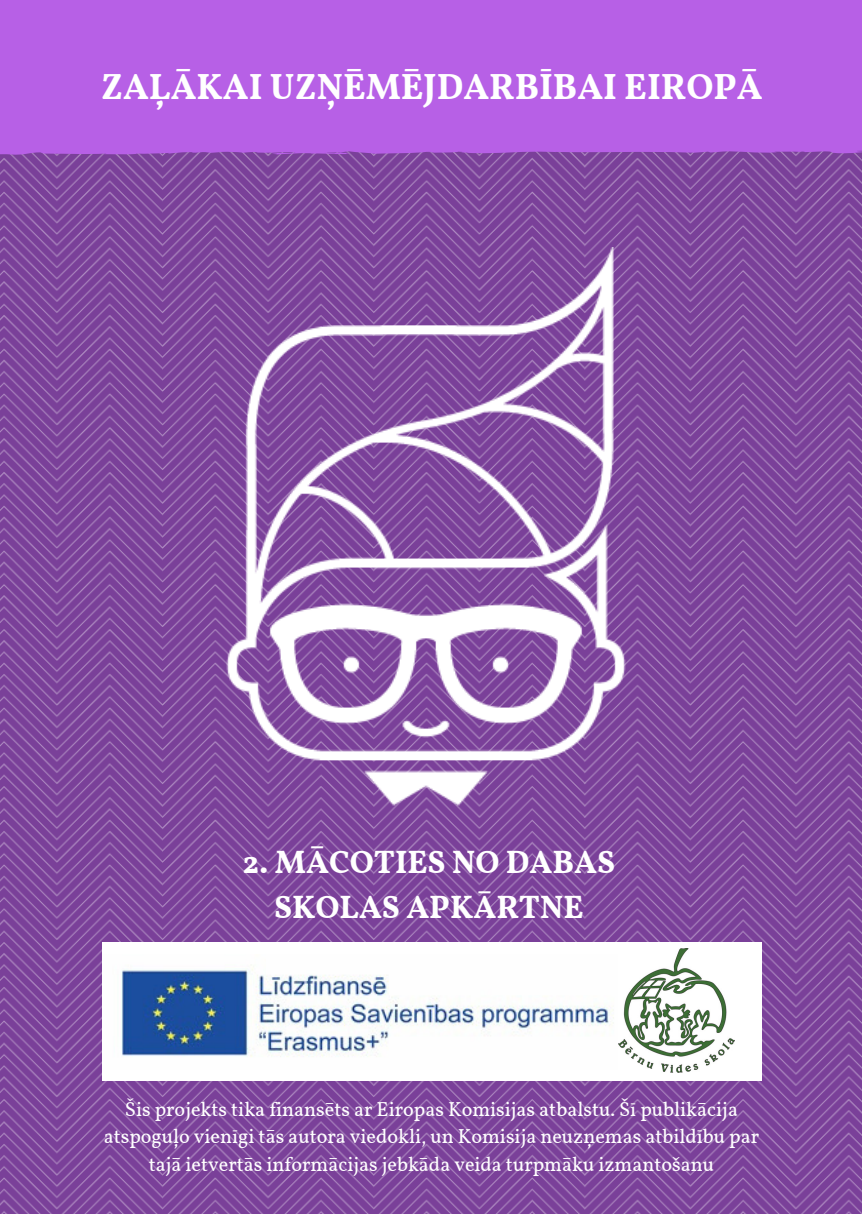
<style>
.page{position:relative;width:862px;height:1214px;background:#fff}
.page>*{position:absolute;margin:0;border:0;box-sizing:border-box;transform-origin:0 0}
.t1{font:700 36.2px "Vollkorn";color:#fff}
.t2{font:700 32.2px/45px "Vollkorn";color:#fff;text-align:center}
.t3{font:20.2px/27px "Vollkorn";color:#fff;text-align:center}
</style>
<div class="page">
<img style="left:0;top:155px;width:862px;height:1058px">
<div style="left:0;top:0;width:862px;height:155px;background:#b760e6"></div>
<img style="left:110px;top:248px;width:644px;height:576px">
<div style="left:102px;top:942px;width:659px;height:138px;background:#fff"></div>
<img style="left:121px;top:968px;width:498px;height:89px">
<img style="left:619px;top:948px;width:115px;height:124px">
<h1 class="t1" style="left:101px;top:65px;width:663px">ZAĻĀKAI UZŅĒMĒJDARBĪBAI EIROPĀ</h1>
<h2 class="t2" style="left:243px;top:842px;width:374px">2. MĀCOTIES NO DABAS<br>SKOLAS APKĀRTNE</h2>
<p class="t3" style="left:104px;top:1097px;width:657px">Šis projekts tika finansēts ar Eiropas Komisijas atbalstu. Šī publikācija atspoguļo vienīgi tās autora viedokli, un Komisija neuzņemas atbildību par tajā ietvertās informācijas jebkāda veida turpmāku izmantošanu</p>
</div>
